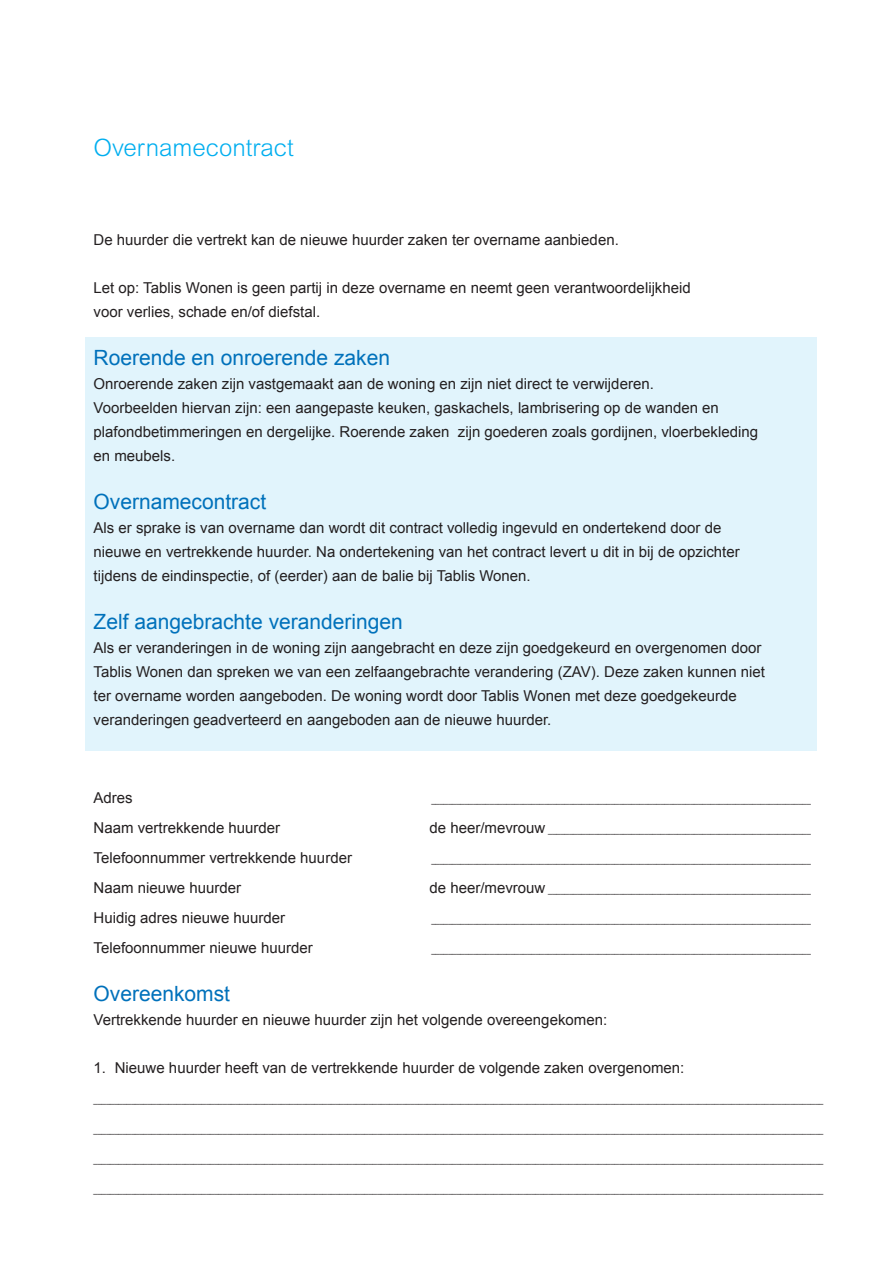
<style>
.page{position:relative;width:893px;height:1263px;background:#fff}
.page>*{position:absolute;margin:0;border:0;box-sizing:border-box;transform-origin:0 0}
.t1{font:300 24px "Arial MT Std";color:#00aeef}
.t2{font:21px "Arial";color:#0071bb}
.t3{font:15px/24px "Arial";color:#231f20}
.t4{font:7.5px "Arial";color:#231f20}
.s1{font-size:15px}
</style>
<div class="page">
<div style="left:85px;top:337px;width:731px;height:413px;background:#e1f4fc"></div>
<h1 class="t1" style="left:94px;top:134px;width:202px">Overnamecontract</h1>
<h3 class="t3" style="left:94px;top:228px;width:527px">De huurder die vertrekt kan de nieuwe huurder zaken ter overname aanbieden.</h3>
<h3 class="t3" style="left:94px;top:276px;width:599px">Let op: Tablis Wonen is geen partij in deze overname en neemt geen verantwoordelijkheid voor verlies, schade en/of diefstal.</h3>
<h2 class="t2" style="left:94px;top:344px;width:298px">Roerende en onroerende zaken</h2>
<p class="t3" style="left:94px;top:372px;width:666px">Onroerende zaken zijn vastgemaakt aan de woning en zijn niet direct te verwijderen.<br>Voorbeelden hiervan zijn: een aangepaste keuken, gaskachels, lambrisering op de wanden en plafondbetimmeringen en dergelijke. Roerende zaken zijn goederen zoals gordijnen, vloerbekleding en meubels.</p>
<h2 class="t2" style="left:94px;top:488px;width:174px">Overnamecontract</h2>
<p class="t3" style="left:94px;top:516px;width:648px">Als er sprake is van overname dan wordt dit contract volledig ingevuld en ondertekend door de nieuwe en vertrekkende huurder. Na ondertekening van het contract levert u dit in bij de opzichter tijdens de eindinspectie, of (eerder) aan de balie bij Tablis Wonen.</p>
<h2 class="t2" style="left:94px;top:608px;width:311px">Zelf aangebrachte veranderingen</h2>
<p class="t3" style="left:94px;top:636px;width:673px">Als er veranderingen in de woning zijn aangebracht en deze zijn goedgekeurd en overgenomen door Tablis Wonen dan spreken we van een zelfaangebrachte verandering (ZAV). Deze zaken kunnen niet ter overname worden aangeboden. De woning wordt door Tablis Wonen met deze goedgekeurde veranderingen geadverteerd en aangeboden aan de nieuwe huurder.</p>
<h3 class="t3" style="left:94px;top:786px;width:41px">Adres</h3>
<p class="t4" style="left:431px;top:795px;width:381px">___________________________________________________________________________________________</p>
<h3 class="t3" style="left:94px;top:816px;width:188px">Naam vertrekkende huurder</h3>
<p class="t4" style="left:430px;top:825px;width:383px"><span class="s1">de heer/mevrouw</span> _______________________________________________________________</p>
<h3 class="t3" style="left:94px;top:846px;width:260px">Telefoonnummer vertrekkende huurder</h3>
<p class="t4" style="left:431px;top:855px;width:381px">___________________________________________________________________________________________</p>
<h3 class="t3" style="left:94px;top:876px;width:149px">Naam nieuwe huurder</h3>
<p class="t4" style="left:430px;top:885px;width:383px"><span class="s1">de heer/mevrouw</span> _______________________________________________________________</p>
<h3 class="t3" style="left:94px;top:906px;width:193px">Huidig adres nieuwe huurder</h3>
<p class="t4" style="left:431px;top:915px;width:381px">___________________________________________________________________________________________</p>
<h3 class="t3" style="left:94px;top:936px;width:221px">Telefoonnummer nieuwe huurder</h3>
<p class="t4" style="left:431px;top:945px;width:381px">___________________________________________________________________________________________</p>
<h2 class="t2" style="left:94px;top:980px;width:138px">Overeenkomst</h2>
<h3 class="t3" style="left:94px;top:1008px;width:515px">Vertrekkende huurder en nieuwe huurder zijn het volgende overeengekomen:</h3>
<h3 class="t3" style="left:94px;top:1056px;width:592px">1. Nieuwe huurder heeft van de vertrekkende huurder de volgende zaken overgenomen:</h3>
<p class="t4" style="left:94px;top:1095px;width:731px">_______________________________________________________________________________________________________________________________________________________________________________</p>
<p class="t4" style="left:94px;top:1125px;width:731px">_______________________________________________________________________________________________________________________________________________________________________________</p>
<p class="t4" style="left:94px;top:1155px;width:731px">_______________________________________________________________________________________________________________________________________________________________________________</p>
<p class="t4" style="left:94px;top:1185px;width:731px">_______________________________________________________________________________________________________________________________________________________________________________</p>
</div>
